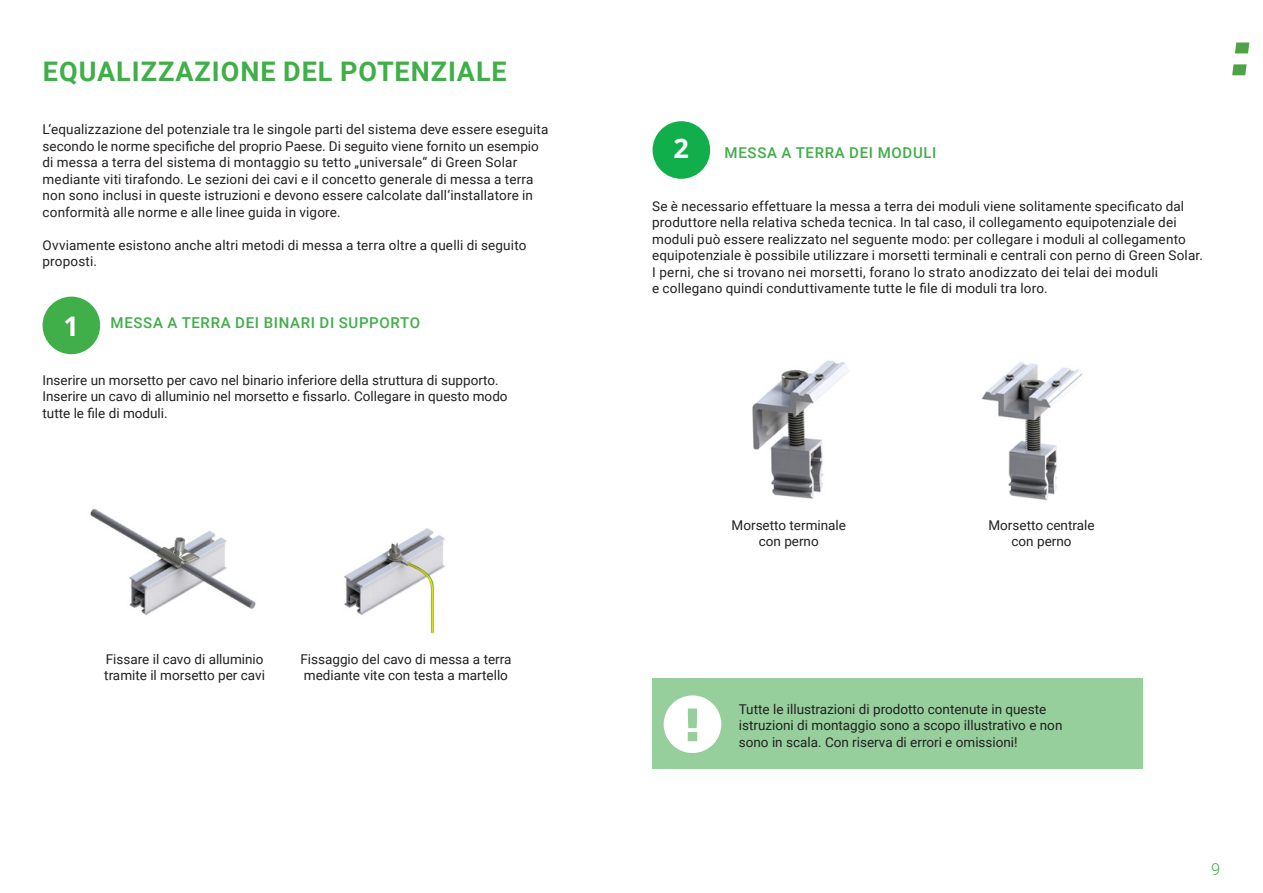
<style>
.page{position:relative;width:1263px;height:893px;background:#fff}
.page>*{position:absolute;margin:0;border:0;box-sizing:border-box;transform-origin:0 0}
.t1{font:700 27px "Roboto";letter-spacing:.035em;color:#40ae49}
.t2{font:700 27px "Open Sans";color:#fff}
.t3{font:300 16.5px "Roboto";color:#40ae49}
.t4{font:500 15px "Roboto";letter-spacing:.045em;color:#40ae49}
.t5{font:13.5px/16.5px "Roboto";letter-spacing:.005em;color:#231f20}
</style>
<div class="page">
<svg style="left:1235px;top:43px;width:14px;height:10px"></svg>
<svg style="left:1232px;top:64px;width:14px;height:11px"></svg>
<img style="left:752px;top:360px;width:97px;height:139px">
<img style="left:981px;top:362px;width:102px;height:139px">
<img style="left:344px;top:528px;width:101px;height:106px">
<img style="left:90px;top:509px;width:166px;height:107px">
<div style="left:42px;top:296px;width:58px;height:58px;background:#40ae49;border-radius:50%"></div>
<div style="left:652px;top:121px;width:58px;height:58px;background:#11af4b;border-radius:50%"></div>
<div style="left:652px;top:678px;width:491px;height:90px;background:#96cf9c"></div>
<svg style="left:663px;top:695px;width:58px;height:58px"></svg>
<h1 class="t1" style="left:43px;top:60px;width:465px">EQUALIZZAZIONE DEL POTENZIALE</h1>
<p class="t5" style="left:43px;top:121px;width:507px">L‘equalizzazione del potenziale tra le singole parti del sistema deve essere eseguita secondo le norme specifiche del proprio Paese. Di seguito viene fornito un esempio di messa a terra del sistema di montaggio su tetto „universale“ di Green Solar mediante viti tirafondo. Le sezioni dei cavi e il concetto generale di messa a terra non sono inclusi in queste istruzioni e devono essere calcolate dall‘installatore in conformità alle norme e alle linee guida in vigore.</p>
<p class="t5" style="left:43px;top:236px;width:485px">Ovviamente esistono anche altri metodi di messa a terra oltre a quelli di seguito proposti.</p>
<h1 class="t2" style="left:64px;top:311px;width:17px">1</h1>
<p class="t4" style="left:111px;top:314px;width:311px">MESSA A TERRA DEI BINARI DI SUPPORTO</p>
<p class="t5" style="left:43px;top:372px;width:467px">Inserire un morsetto per cavo nel binario inferiore della struttura di supporto.<br>Inserire un cavo di alluminio nel morsetto e fissarlo. Collegare in questo modo tutte le file di moduli.</p>
<p class="t5" style="left:104px;top:651px;width:162px">Fissare il cavo di alluminio tramite il morsetto per cavi</p>
<p class="t5" style="left:300px;top:651px;width:212px">Fissaggio del cavo di messa a terra mediante vite con testa a martello</p>
<h1 class="t2" style="left:674px;top:133px;width:17px">2</h1>
<p class="t4" style="left:725px;top:144px;width:213px">MESSA A TERRA DEI MODULI</p>
<p class="t5" style="left:652px;top:197px;width:552px">Se è necessario effettuare la messa a terra dei moduli viene solitamente specificato dal produttore nella relativa scheda tecnica. In tal caso, il collegamento equipotenziale dei moduli può essere realizzato nel seguente modo: per collegare i moduli al collegamento equipotenziale è possibile utilizzare i morsetti terminali e centrali con perno di Green Solar.<br>I perni, che si trovano nei morsetti, forano lo strato anodizzato dei telai dei moduli<br>e collegano quindi conduttivamente tutte le file di moduli tra loro.</p>
<p class="t5" style="left:732px;top:518px;width:116px;text-align:center">Morsetto terminale con perno</p>
<p class="t5" style="left:988px;top:518px;width:108px;text-align:center">Morsetto centrale con perno</p>
<p class="t5" style="left:739px;top:701px;width:325px">Tutte le illustrazioni di prodotto contenute in queste istruzioni di montaggio sono a scopo illustrativo e non sono in scala. Con riserva di errori e omissioni!</p>
<p class="t3" style="left:1211px;top:862px;width:11px">9</p>
</div>
